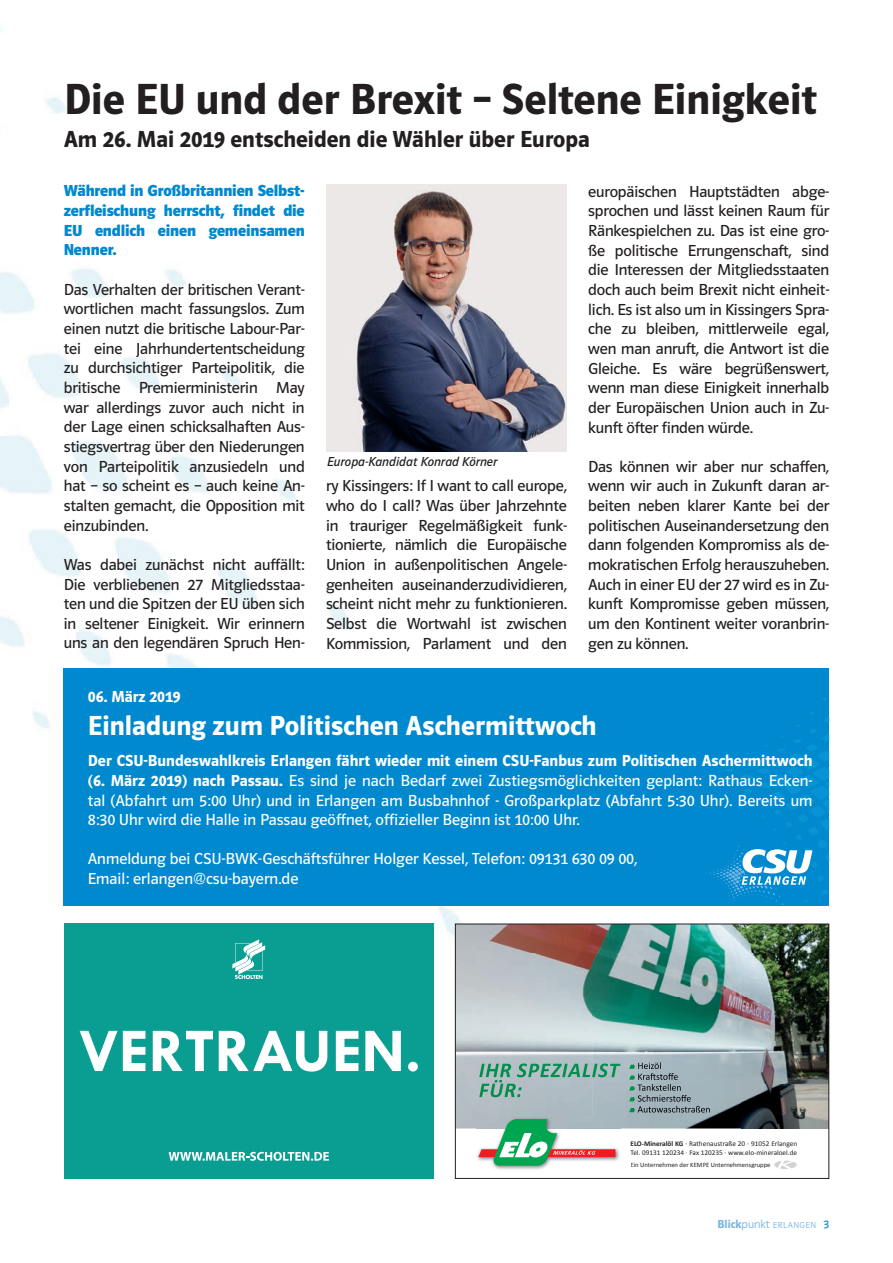
<style>
.page{position:relative;width:893px;height:1263px;background:#fff}
.page>*{position:absolute;margin:0;border:0;box-sizing:border-box;transform-origin:0 0}
.t1{font:600 45px "Polo 22";color:#231f20}
.t2{font:600 28.5px "Polo 22";color:#fff}
.t3{font:600 24px "Polo 22";color:#231f20}
.t4{font:16.5px/19.6px "Polo 22 Buch";letter-spacing:-.01em;color:#231f20;text-align:justify}
.t5{font:16.5px/19.6px "Polo 22 Buch";color:#fff;text-align:justify}
.t6{font:600 16.5px "Polo 22";color:#fff}
.t7{font:700 16.5px/19.6px "Polo 22";letter-spacing:-.01em;color:#0089cf;text-align:justify}
.t8{font:13.5px "Polo 22 Buch Kursiv";color:#231f20}
.t9{font:9px "Polo 22 Leicht";letter-spacing:.05em;color:#77b6e4}
.t10{font:7.2px/8.4px "Calibri";color:#231f20}
.t11{font:6.6px "Calibri";color:#231f20}
.s1{font-family:"Polo 22";font-weight:600}
.s2{font-weight:700}
.s3{font-family:"Polo 22";font-weight:600;font-size:12px}
.s4{font-size:12px}
.s5{font-family:"Polo 22 Buch";font-size:12px;color:#0089cf}
</style>
<div class="page">
<img style="left:0;top:29px;width:830px;height:1150px">
<img style="left:326px;top:185px;width:241px;height:267px">
<div style="left:64px;top:668px;width:765px;height:237px;background:#0089cf"></div>
<svg style="left:701px;top:698px;width:128px;height:207px"></svg>
<div style="left:64px;top:924px;width:370px;height:255px;background:#0a9e92"></div>
<svg style="left:169px;top:1152px;width:160px;height:9px"></svg>
<svg style="left:232px;top:939px;width:33px;height:40px"></svg>
<svg style="left:80px;top:1031px;width:65px;height:40px"></svg>
<svg style="left:153px;top:1031px;width:60px;height:40px"></svg>
<svg style="left:219px;top:1031px;width:108px;height:40px"></svg>
<svg style="left:336px;top:1031px;width:22px;height:40px"></svg>
<svg style="left:365px;top:1031px;width:36px;height:40px"></svg>
<div style="left:408px;top:1062px;width:10px;height:9px;background:#fff;border-radius:50%"></div>
<img style="left:457px;top:926px;width:370px;height:202px">
<img style="left:479px;top:1063px;width:141px;height:14px">
<img style="left:479px;top:1080px;width:43px;height:17px">
<svg style="left:629px;top:1064px;width:6px;height:5px"></svg>
<img style="left:635px;top:1062px;width:26px;height:7px">
<svg style="left:629px;top:1075px;width:6px;height:5px"></svg>
<img style="left:635px;top:1073px;width:43px;height:7px">
<svg style="left:629px;top:1086px;width:6px;height:5px"></svg>
<img style="left:635px;top:1084px;width:46px;height:7px">
<svg style="left:629px;top:1097px;width:6px;height:4px"></svg>
<img style="left:635px;top:1095px;width:56px;height:7px">
<svg style="left:629px;top:1108px;width:6px;height:4px"></svg>
<img style="left:635px;top:1106px;width:75px;height:6px">
<img style="left:476px;top:1116px;width:144px;height:54px">
<svg style="left:478px;top:1119px;width:137px;height:47px"></svg>
<svg style="left:774px;top:1160px;width:23px;height:9px"></svg>
<div style="left:455px;top:924px;width:374px;height:255px;border:1px solid #231f20"></div>
<h1 class="t1" style="left:64px;top:75px;width:755px">Die EU und der Brexit – Seltene Einigkeit</h1>
<h3 class="t3" style="left:64px;top:126px;width:528px">Am 26. Mai 2019 entscheiden die Wähler über Europa</h3>
<p class="t7" style="left:64px;top:181px;width:242px">Während in Großbritannien Selbst&shy;zerfleischung herrscht, findet die EU endlich einen gemeinsamen Nenner.</p>
<p class="t4" style="left:64px;top:280px;width:242px">Das Verhalten der britischen Verant&shy;wortlichen macht fassungslos. Zum einen nutzt die britische Labour-Par&shy;tei eine Jahrhundertentscheidung zu durchsichtiger Parteipolitik, die britische Premierministerin May war allerdings zuvor auch nicht in der Lage einen schicksalhaften Aus&shy;stiegsvertrag über den Niederungen von Parteipolitik anzusiedeln und hat – so scheint es – auch keine An&shy;stalten gemacht, die Opposition mit einzubinden.</p>
<p class="t4" style="left:64px;top:555px;width:242px">Was dabei zunächst nicht auffällt:<br>Die verbliebenen 27 Mitgliedsstaa&shy;ten und die Spitzen der EU üben sich in seltener Einigkeit. Wir erinnern uns an den legendären Spruch Hen-</p>
<p class="t4" style="left:588px;top:181px;width:242px">europäischen Hauptstädten abge&shy;sprochen und lässt keinen Raum für Ränkespielchen zu. Das ist eine gro&shy;ße politische Errungenschaft, sind die Interessen der Mitgliedsstaaten doch auch beim Brexit nicht einheit&shy;lich. Es ist also um in Kissingers Spra&shy;che zu bleiben, mittlerweile egal, wen man anruft, die Antwort ist die Gleiche. Es wäre begrüßenswert, wenn man diese Einigkeit innerhalb der Europäischen Union auch in Zu&shy;kunft öfter finden würde.</p>
<p class="t4" style="left:588px;top:457px;width:242px">Das können wir aber nur schaffen, wenn wir auch in Zukunft daran ar&shy;beiten neben klarer Kante bei der politischen Auseinandersetzung den dann folgenden Kompromiss als de&shy;mokratischen Erfolg herauszuheben.<br>Auch in einer EU der 27 wird es in Zu&shy;kunft Kompromisse geben müssen, um den Kontinent weiter voranbrin&shy;gen zu können.</p>
<p class="t8" style="left:327px;top:455px;width:172px">Europa-Kandidat Konrad Körner</p>
<p class="t4" style="left:326px;top:476px;width:242px">ry Kissingers: If I want to call europe, who do I call? Was über Jahrzehnte in trauriger Regelmäßigkeit funk&shy;tionierte, nämlich die Europäische Union in außenpolitischen Angele&shy;genheiten auseinanderzudividieren, scheint nicht mehr zu funktionieren.<br>Selbst die Wortwahl ist zwischen Kommission, Parlament und den</p>
<p class="t6" style="left:88px;top:687px;width:94px">06. März 2019</p>
<h2 class="t2" style="left:88px;top:710px;width:510px">Einladung zum Politischen Aschermittwoch</h2>
<p class="t6" style="left:88px;top:752px;width:726px">Der CSU-Bundeswahlkreis Erlangen fährt wieder mit einem CSU-Fanbus zum Politischen Aschermittwoch</p>
<p class="t5" style="left:88px;top:771px;width:726px"><span class="s1">(6. März 2019) nach Passau.</span> Es sind je nach Bedarf zwei Zustiegsmöglichkeiten geplant: Rathaus Ecken&shy;tal (Abfahrt um 5:00 Uhr) und in Erlangen am Busbahnhof - Großparkplatz (Abfahrt 5:30 Uhr). Bereits um 8:30 Uhr wird die Halle in Passau geöffnet, offizieller Beginn ist 10:00 Uhr.</p>
<p class="t5" style="left:88px;top:849px;width:551px">Anmeldung bei CSU-BWK-Geschäftsführer Holger Kessel, Telefon: 09131 630 09 00,<br>Email: erlangen@csu-bayern.de</p>
<p class="t10" style="left:630px;top:1140px;width:168px"><span class="s2">ELO-Mineralöl KG</span> · Rathenaustraße 20 · 91052 Erlangen<br>Tel. 09131 120234 · Fax 120235 · www.elo-mineraloel.de</p>
<p class="t11" style="left:630px;top:1160px;width:142px">Ein Unternehmen der KEMPE Unternehmensgruppe</p>
<p class="t9" style="left:717px;top:1220px;width:113px"><span class="s3">Blick</span><span class="s4">punkt</span> ERLANGEN <span class="s5">3</span></p>
</div>
